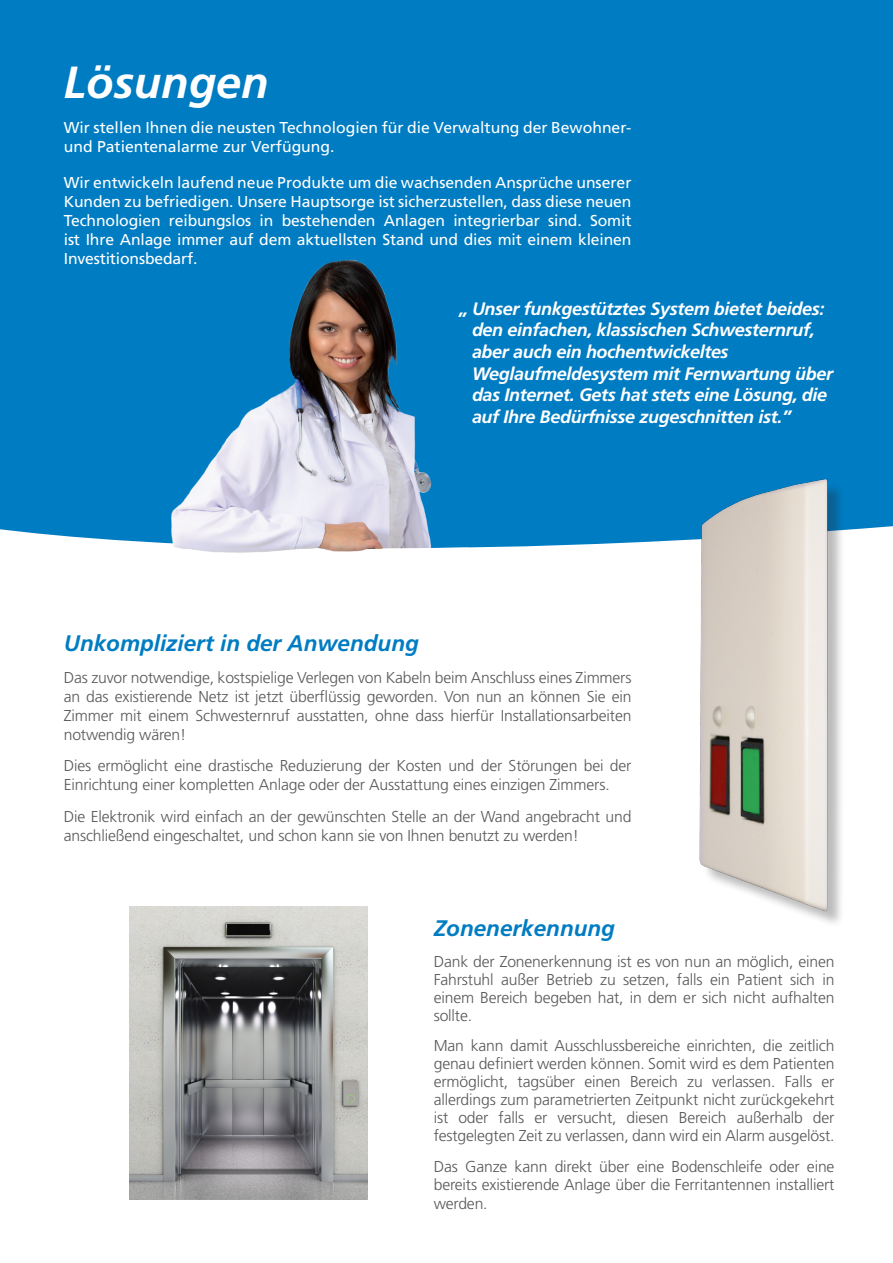
<style>
.page{position:relative;width:893px;height:1263px;background:#fff}
.page>*{position:absolute;margin:0;border:0;box-sizing:border-box;transform-origin:0 0}
.t1{font:italic 700 45px "Frutiger LT Std";color:#fff}
.t2{font:italic 700 22.5px "Frutiger LT Std";color:#007cc2}
.t3{font:italic 700 18px/21.6px "Frutiger LT Std";letter-spacing:-.02em;color:#fff}
.t4{font:300 15.75px/18px "Frutiger LT Std";letter-spacing:-.01em;color:#57585a;text-align:justify}
.t5{font:15.75px/18.9px "Frutiger LT Std";color:#fff}
</style>
<div class="page">
<div style="left:0;top:0;width:893px;height:548px;background:#007cc2"></div>
<img style="left:163px;top:252px;width:284px;height:301px">
<svg style="left:382px;top:548px;width:65px;height:2px"></svg>
<img style="left:691px;top:468px;width:157px;height:455px">
<img style="left:130px;top:906px;width:238px;height:293px">
<h1 class="t1" style="left:64px;top:55px;width:206px">Lösungen</h1>
<p class="t5" style="left:64px;top:119px;width:569px">Wir stellen Ihnen die neusten Technologien für die Verwaltung der Bewohner&shy;und Patientenalarme zur Verfügung.</p>
<p class="t5" style="left:64px;top:173px;width:569px;text-align:justify">Wir entwickeln laufend neue Produkte um die wachsenden Ansprüche unserer Kunden zu befriedigen. Unsere Hauptsorge ist sicherzustellen, dass diese neuen Technologien reibungslos in bestehenden Anlagen integrierbar sind. Somit ist Ihre Anlage immer auf dem aktuellsten Stand und dies mit einem kleinen Investitionsbedarf.</p>
<p class="t3" style="left:472px;top:298px;width:363px;text-indent:-13px">„ Unser funkgestütztes System bietet beides: den einfachen, klassischen Schwesternruf, aber auch ein hochentwickeltes Weglaufmeldesystem mit Fernwartung über das Internet. Gets hat stets eine Lösung, die auf Ihre Bedürfnisse zugeschnitten ist.”</p>
<h2 class="t2" style="left:64px;top:630px;width:357px">Unkompliziert in der Anwendung</h2>
<p class="t4" style="left:64px;top:668px;width:569px;line-height:18.9px">Das zuvor notwendige, kostspielige Verlegen von Kabeln beim Anschluss eines Zimmers an das existierende Netz ist jetzt überflüssig geworden. Von nun an können Sie ein Zimmer mit einem Schwesternruf ausstatten, ohne dass hierfür Installationsarbeiten notwendig wären!</p>
<p class="t4" style="left:64px;top:756px;width:569px;line-height:18.9px">Dies ermöglicht eine drastische Reduzierung der Kosten und der Störungen bei der<br>Einrichtung einer kompletten Anlage oder der Ausstattung eines einzigen Zimmers.</p>
<p class="t4" style="left:64px;top:807px;width:569px;line-height:18.9px">Die Elektronik wird einfach an der gewünschten Stelle an der Wand angebracht und anschließend eingeschaltet, und schon kann sie von Ihnen benutzt zu werden!</p>
<h2 class="t2" style="left:434px;top:915px;width:183px">Zonenerkennung</h2>
<p class="t4" style="left:434px;top:952px;width:402px">Dank der Zonenerkennung ist es von nun an möglich, einen Fahrstuhl außer Betrieb zu setzen, falls ein Patient sich in einem Bereich begeben hat, in dem er sich nicht aufhalten sollte.</p>
<p class="t4" style="left:434px;top:1037px;width:402px">Man kann damit Ausschlussbereiche einrichten, die zeitlich genau definiert werden können. Somit wird es dem Patienten ermöglicht, tagsüber einen Bereich zu verlassen. Falls er allerdings zum parametrierten Zeitpunkt nicht zurückgekehrt ist oder falls er versucht, diesen Bereich außerhalb der festgelegten Zeit zu verlassen, dann wird ein Alarm ausgelöst.</p>
<p class="t4" style="left:434px;top:1158px;width:402px;line-height:18.5px">Das Ganze kann direkt über eine Bodenschleife oder eine bereits existierende Anlage über die Ferritantennen installiert werden.</p>
</div>
